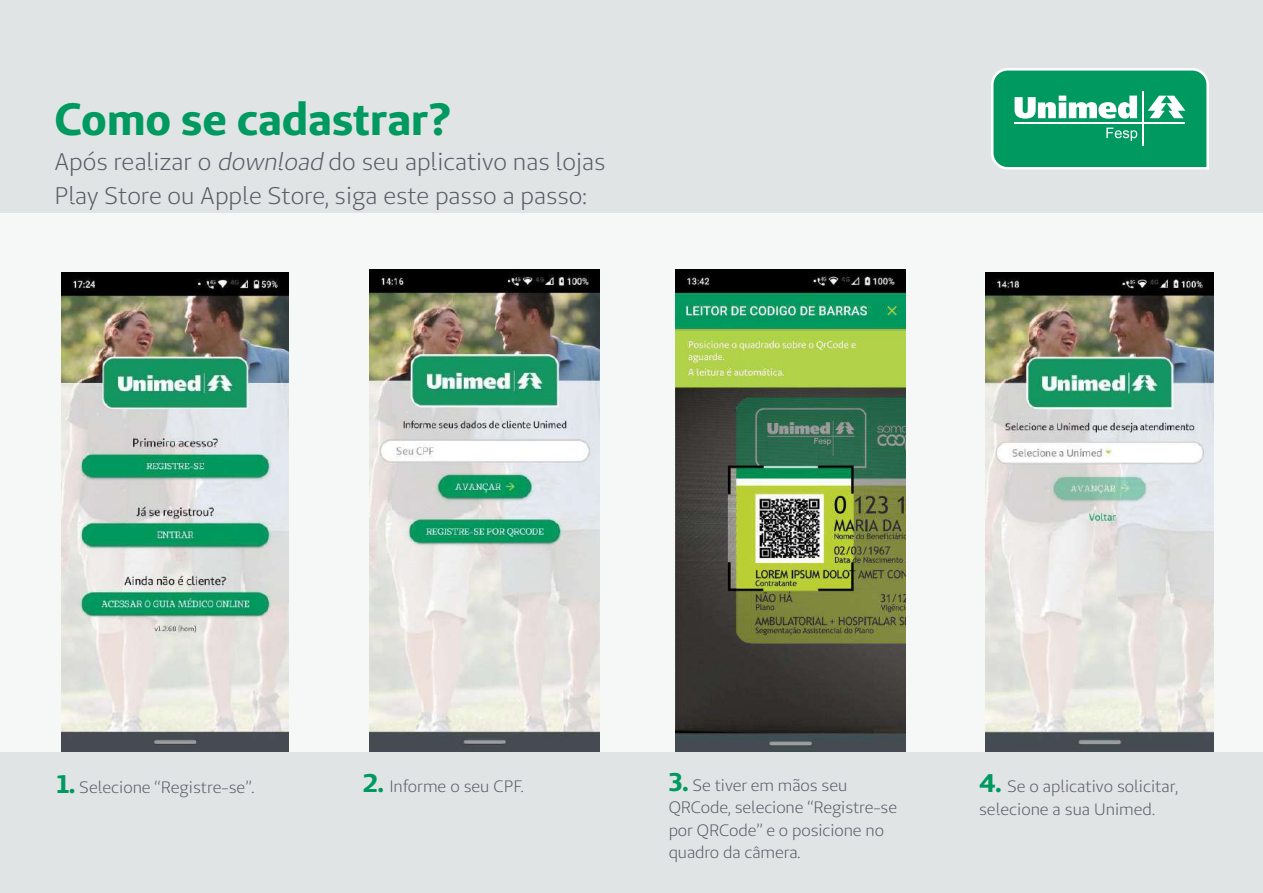
<style>
.page{position:relative;width:1263px;height:893px;background:#e1e4e5}
.page>*{position:absolute;margin:0;border:0;box-sizing:border-box;transform-origin:0 0}
.t1{font:700 45px "Unimed Sans";color:#009a61}
.t2{font:24px/34.5px "Unimed Sans";color:#595b66}
.t3{font:16.5px/22.5px "Unimed Sans";letter-spacing:-.005em;color:#595b66}
.s1{font-style:italic}
.s2{font-weight:700;font-size:25.5px;color:#009a61}
</style>
<div class="page">
<div style="left:0;top:214px;width:1262px;height:538px;background:#f6f7f7"></div>
<img style="left:61px;top:272px;width:228px;height:480px">
<img style="left:370px;top:270px;width:229px;height:481px">
<img style="left:675px;top:270px;width:230px;height:482px">
<img style="left:986px;top:272px;width:228px;height:479px">
<svg style="left:991px;top:68px;width:218px;height:102px;background:#33ae80"></svg>
<h1 class="t1" style="left:54px;top:90px;width:398px">Como se cadastrar?</h1>
<h2 class="t2" style="left:54px;top:144px;width:553px">Após realizar o <span class="s1">download</span> do seu aplicativo nas lojas<br>Play Store ou Apple Store, siga este passo a passo:</h2>
<p class="t3" style="left:57px;top:776px;width:199px"><span class="s2">1.</span> Selecione “Registre-se”.</p>
<p class="t3" style="left:363px;top:775px;width:162px"><span class="s2">2.</span> Informe o seu CPF.</p>
<p class="t3" style="left:669px;top:774px;width:230px"><span class="s2">3.</span> Se tiver em mãos seu<br>QRCode, selecione “Registre-se por QRCode” e o posicione no quadro da câmera.</p>
<p class="t3" style="left:979px;top:775px;width:201px"><span class="s2">4.</span> Se o aplicativo solicitar, selecione a sua Unimed.</p>
</div>
